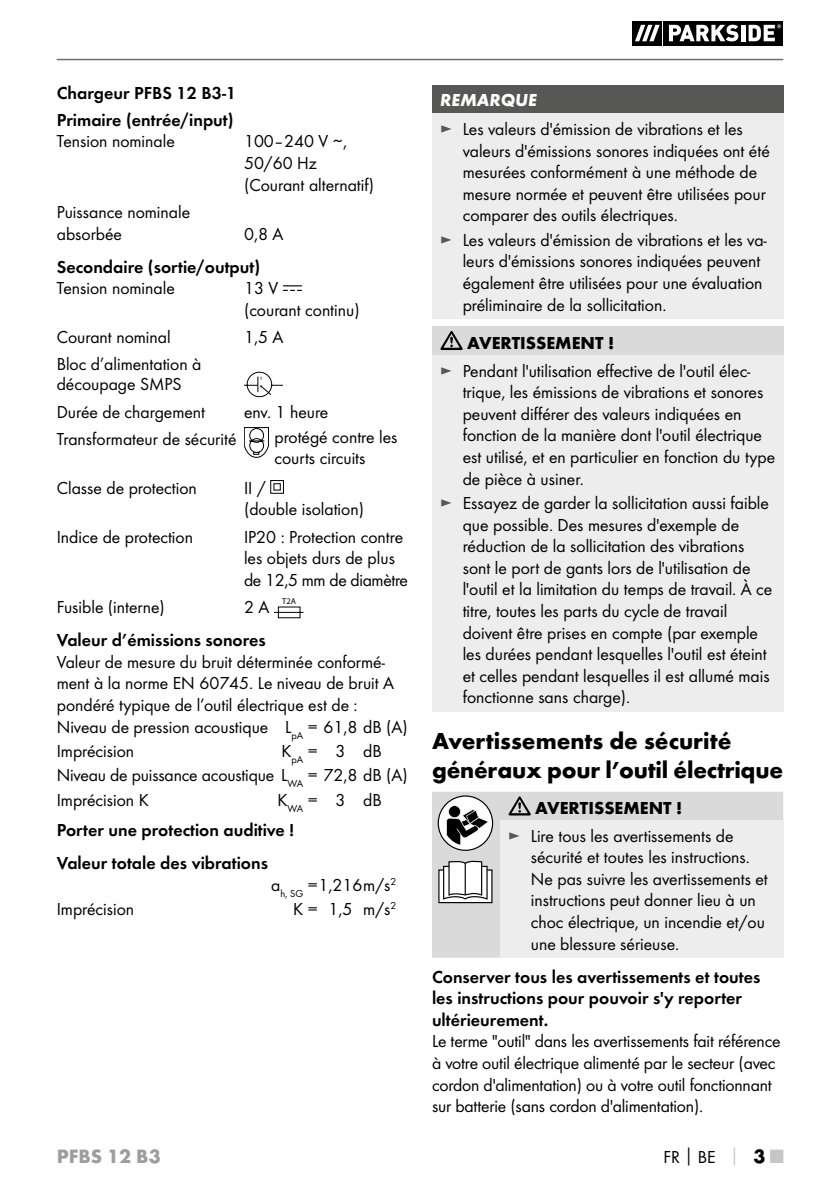
<style>
.page{position:relative;width:840px;height:1191px;background:#fff}
.page>*{position:absolute;margin:0;border:0;box-sizing:border-box;transform-origin:0 0}
.t1{font:700 24px/28.8px "Futura";letter-spacing:-.005em;color:#000}
.t2{font:700 20px "Futura";color:#9d9d9c}
.t3{font:18px/21.6px "Futura Boo";color:#000}
.t4{font:18px/21.6px "Futura Dem";color:#000}
.t5{font:700 18px "Futura";color:#000}
.t6{font:italic 700 18px "Futura";color:#fff}
.t7{font:8.6px "Myriad Pro";color:#000}
.s1{color:#575756}
.s2{font-family:"Futura";font-weight:700}
.s3{font-family:"Futura";font-weight:700;color:#c6c6c6}
.s4{font-family:"Futura";font-weight:700;font-size:20px}
.s5{font-family:"Futura";font-weight:700;font-size:20px;color:#c6c6c6}
</style>
<div class="page">
<hr style="left:57px;top:59px;width:725px;height:1px;background:#706f6f">
<svg style="left:661px;top:21px;width:1px;height:24px"></svg>
<svg style="left:632px;top:21px;width:29px;height:24px"></svg>
<svg style="left:663px;top:21px;width:119px;height:24px"></svg>
<svg style="left:634px;top:25px;width:25px;height:16px"></svg>
<svg style="left:668px;top:25px;width:70px;height:16px"></svg>
<svg style="left:740px;top:25px;width:4px;height:16px"></svg>
<svg style="left:748px;top:24px;width:32px;height:17px"></svg>
<svg style="left:283px;top:285px;width:18px;height:6px"></svg>
<svg style="left:244px;top:372px;width:39px;height:25px"></svg>
<svg style="left:244px;top:427px;width:25px;height:30px"></svg>
<svg style="left:270px;top:480px;width:14px;height:14px"></svg>
<svg style="left:274px;top:606px;width:29px;height:12px"></svg>
<div style="left:432px;top:85px;width:350px;height:28px;background:#575756"></div>
<div style="left:432px;top:113px;width:350px;height:206px;background:#ededed"></div>
<div style="left:432px;top:327px;width:350px;height:28px;background:#dadada"></div>
<div style="left:432px;top:355px;width:350px;height:356px;background:#ededed"></div>
<svg style="left:440px;top:331px;width:22px;height:19px"></svg>
<div style="left:432px;top:792px;width:350px;height:165px;background:#dadada"></div>
<div style="left:500px;top:820px;width:282px;height:137px;background:#ededed"></div>
<div style="left:438px;top:870px;width:53px;height:32px;background:#fff"></div>
<div style="left:438px;top:869px;width:54px;height:34px;border:1px solid #000"></div>
<svg style="left:442px;top:860px;width:46px;height:40px"></svg>
<hr style="left:464px;top:863px;width:1px;height:31px;background:#000">
<svg style="left:438px;top:796px;width:54px;height:54px"></svg>
<div style="left:437px;top:795px;width:56px;height:56px;border:1px solid #000;border-radius:50%"></div>
<svg style="left:446px;top:805px;width:42px;height:40px"></svg>
<svg style="left:508px;top:796px;width:22px;height:19px"></svg>
<p class="t4" style="left:57px;top:79px;width:181px;line-height:27.2px">Chargeur PFBS 12 B3-1<br>Primaire (entrée/input)</p>
<p class="t3" style="left:57px;top:130px;width:119px">Tension nominale</p>
<p class="t3" style="left:244px;top:130px;width:131px">100–240 V ∼,<br>50/60 Hz (Courant alternatif)</p>
<p class="t3" style="left:57px;top:201px;width:135px">Puissance nominale absorbée</p>
<p class="t3" style="left:244px;top:223px;width:41px">0,8 A</p>
<p class="t4" style="left:57px;top:255px;width:205px">Secondaire (sortie/output)</p>
<p class="t3" style="left:57px;top:277px;width:119px">Tension nominale</p>
<p class="t3" style="left:244px;top:277px;width:117px">13 V<br>(courant continu)</p>
<p class="t3" style="left:57px;top:326px;width:115px">Courant nominal</p>
<p class="t3" style="left:244px;top:326px;width:41px">1,5 A</p>
<p class="t3" style="left:57px;top:354px;width:146px;line-height:20px">Bloc d’alimentation à découpage SMPS</p>
<p class="t3" style="left:57px;top:401px;width:150px">Durée de chargement</p>
<p class="t3" style="left:244px;top:401px;width:86px">env. 1 heure</p>
<p class="t3" style="left:57px;top:428px;width:181px">Transformateur de sécurité</p>
<p class="t3" style="left:274px;top:426px;width:124px">protégé contre les courts circuits</p>
<p class="t3" style="left:57px;top:477px;width:141px">Classe de protection</p>
<p class="t3" style="left:244px;top:477px;width:121px">II /<br>(double isolation)</p>
<p class="t3" style="left:57px;top:526px;width:138px">Indice de protection</p>
<p class="t3" style="left:244px;top:526px;width:165px">IP20 : Protection contre les objets durs de plus de 12,5 mm de diamètre</p>
<p class="t3" style="left:57px;top:596px;width:109px">Fusible (interne)</p>
<p class="t3" style="left:244px;top:596px;width:27px">2 A</p>
<p class="t7" style="left:282px;top:596px;width:15px">T2A</p>
<p class="t4" style="left:57px;top:629px;width:210px">Valeur d’émissions sonores</p>
<p class="t3" style="left:57px;top:651px;width:352px">Valeur de mesure du bruit déterminée conformé&shy;ment à la norme EN 60745. Le niveau de bruit A pondéré typique de l’outil électrique est de :<br>Niveau de pression acoustique L<sub>pA</sub> = 61,8 dB (A)</p>
<p class="t3" style="left:57px;top:740px;width:79px">Imprécision</p>
<p class="t3" style="left:57px;top:738px;width:352px;line-height:24.4px;text-indent:225px">K<sub>pA</sub> = 3 dB<br>Niveau de puissance acoustique L<sub>WA</sub> = 72,8 dB (A)<br>Imprécision K</p>
<p class="t3" style="left:277px;top:789px;width:106px">K<sub>WA</sub> = 3 dB</p>
<p class="t4" style="left:57px;top:813px;width:238px;line-height:33px">Porter une protection auditive !<br>Valeur totale des vibrations</p>
<p class="t3" style="left:271px;top:873px;width:126px">a<sub>h,</sub> <sub>SG</sub> =1,216m/s<sup>2</sup></p>
<p class="t3" style="left:57px;top:898px;width:79px">Imprécision</p>
<p class="t3" style="left:293px;top:898px;width:104px">K = 1,5 m/s<sup>2</sup></p>
<p class="t6" style="left:440px;top:89px;width:98px">REMARQUE</p>
<p class="t3" style="left:462px;top:118px;width:308px;text-indent:-23px"><span class="s1">►</span> Les valeurs d'émission de vibrations et les valeurs d'émissions sonores indiquées ont été mesurées conformément à une méthode de mesure normée et peuvent être utilisées pour comparer des outils électriques.</p>
<p class="t3" style="left:462px;top:229px;width:305px;text-indent:-23px"><span class="s1">►</span> Les valeurs d'émission de vibrations et les va&shy;leurs d'émissions sonores indiquées peuvent également être utilisées pour une évaluation préliminaire de la sollicitation.</p>
<p class="t5" style="left:467px;top:331px;width:148px">AVERTISSEMENT !</p>
<p class="t3" style="left:462px;top:359px;width:314px;text-indent:-23px"><span class="s1">►</span> Pendant l'utilisation effective de l'outil élec&shy;trique, les émissions de vibrations et sonores peuvent différer des valeurs indiquées en fonction de la manière dont l'outil électrique est utilisé, et en particulier en fonction du type de pièce à usiner.</p>
<p class="t3" style="left:462px;top:492px;width:311px;text-indent:-23px"><span class="s1">►</span> Essayez de garder la sollicitation aussi faible que possible. Des mesures d'exemple de réduction de la sollicitation des vibrations sont le port de gants lors de l'utilisation de l'outil et la limitation du temps de travail. À ce titre, toutes les parts du cycle de travail doivent être prises en compte (par exemple les durées pendant lesquelles l'outil est éteint et celles pendant lesquelles il est allumé mais fonctionne sans charge).</p>
<h1 class="t1" style="left:432px;top:726px;width:352px">Avertissements de sécurité généraux pour l’outil électrique</h1>
<p class="t5" style="left:535px;top:797px;width:148px">AVERTISSEMENT !</p>
<p class="t3" style="left:530px;top:824px;width:238px;text-indent:-23px"><span class="s1">►</span> Lire tous les avertissements de sécurité et toutes les instructions.<br>Ne pas suivre les avertissements et instructions peut donner lieu à un choc électrique, un incendie et/ou une blessure sérieuse.</p>
<p class="t4" style="left:432px;top:965px;width:330px">Conserver tous les avertissements et toutes les instructions pour pouvoir s'y reporter ultérieurement.</p>
<p class="t3" style="left:432px;top:1030px;width:350px">Le terme "outil" dans les avertissements fait référence à votre outil électrique alimenté par le secteur (avec cordon d'alimentation) ou à votre outil fonctionnant sur batterie (sans cordon d'alimentation).</p>
<p class="t2" style="left:57px;top:1143px;width:105px">PFBS 12 B3</p>
<p class="t3" style="left:663px;top:1145px;width:121px">FR<span class="s2">│</span>BE <span class="s3">│</span> <span class="s4">3</span> <span class="s5">■</span></p>
</div>
